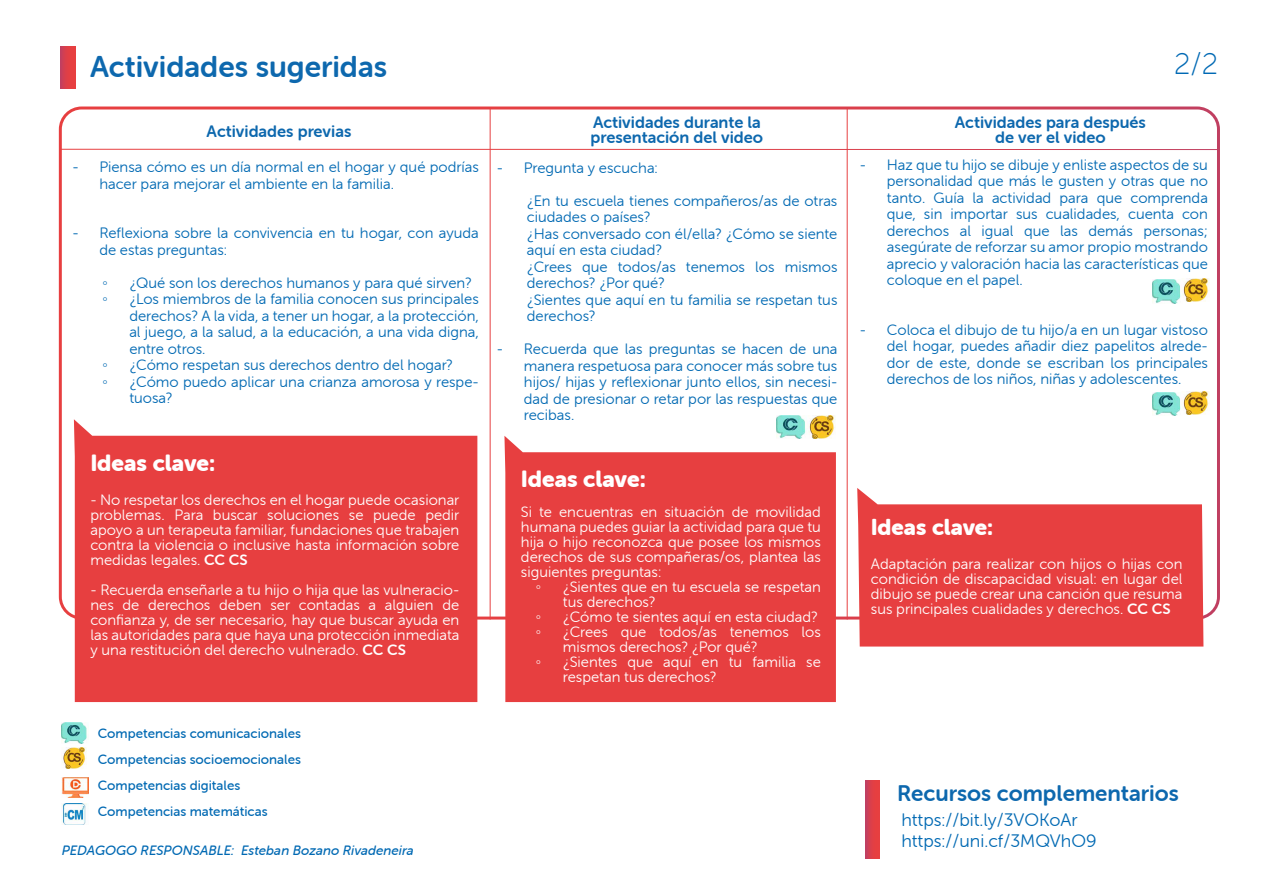
<style>
.page{position:relative;width:1263px;height:893px;background:#fff}
.page>*{position:absolute;margin:0;border:0;box-sizing:border-box;transform-origin:0 0}
.t1{font:30px "Museo Sans Rounded 700";color:#0d68ae}
.t2{font:30px "Museo Sans Rounded 100";color:#0069b4}
.t3{font:22.95px "Museo Sans Rounded 900";color:#fff}
.t4{font:22.5px "Museo Sans Rounded 700";color:#0d68ae}
.t5{font:22.5px "Museo Sans Rounded 900";color:#fff}
.t6{font:18px/21px "Museo Sans Rounded 300";color:#0069b3}
.t7{font:16.5px/15px "Museo Sans Rounded 700";color:#0d68ae}
.t8{font:15px/16.5px "Museo Sans Rounded 300";color:#0069b3}
.t9{font:15px/15px "Museo Sans Rounded 300";color:#fff;text-align:justify}
.t10{font:15px "Times New Roman";color:#0069b3}
.t11{font:15px "Times New Roman";color:#fff}
.t12{font:13.5px/26px "Museo Sans Rounded 500";color:#0069b3}
.t13{font:italic 13.5px "Museo Sans Rounded 500";color:#0069b3}
.s1{font-family:"Museo Sans Rounded 700"}
</style>
<div class="page">
<svg style="left:60px;top:46px;width:15px;height:42px"></svg>
<svg style="left:866px;top:780px;width:13px;height:78px"></svg>
<img style="left:61px;top:723px;width:26px;height:20px">
<img style="left:61px;top:804px;width:26px;height:20px">
<img style="left:61px;top:777px;width:27px;height:21px">
<img style="left:62px;top:748px;width:24px;height:20px">
<svg style="left:857px;top:488px;width:346px;height:159px;background:#e95354"></svg>
<div style="left:504px;top:436px;width:332px;height:266px;background:#e73f40"></div>
<div style="left:74px;top:419px;width:403px;height:283px;background:#e73f40"></div>
<img style="left:1152px;top:279px;width:57px;height:24px">
<img style="left:1152px;top:392px;width:29px;height:24px">
<img style="left:1182px;top:391px;width:27px;height:23px">
<img style="left:777px;top:415px;width:58px;height:23px">
<h1 class="t1" style="left:90px;top:50px;width:299px">Actividades sugeridas</h1>
<h1 class="t2" style="left:1174px;top:47px;width:45px">2/2</h1>
<p class="t7" style="left:207px;top:123px;width:146px">Actividades previas</p>
<p class="t7" style="left:591px;top:114px;width:174px">Actividades durante la presentación del video</p>
<p class="t7" style="left:955px;top:114px;width:193px;text-align:center">Actividades para después de ver el video</p>
<p class="t8" style="left:99px;top:159px;width:381px;text-indent:-27px">- Piensa cómo es un día normal en el hogar y qué podrías hacer para mejorar el ambiente en la familia.</p>
<p class="t8" style="left:99px;top:225px;width:381px;text-indent:-27px">- Reflexiona sobre la convivencia en tu hogar, con ayuda de estas preguntas:</p>
<p class="t10" style="left:102px;top:273px;width:7px">◦</p>
<p class="t8" style="left:129px;top:274px;width:344px">¿Qué son los derechos humanos y para qué sirven?</p>
<p class="t10" style="left:102px;top:289px;width:7px">◦</p>
<p class="t8" style="left:129px;top:291px;width:351px;text-align:justify">¿Los miembros de la familia conocen sus principales derechos? A la vida, a tener un hogar, a la protección, al juego, a la salud, a la educación, a una vida digna, entre otros.</p>
<p class="t10" style="left:102px;top:355px;width:7px">◦</p>
<p class="t8" style="left:129px;top:357px;width:325px">¿Cómo respetan sus derechos dentro del hogar?</p>
<p class="t10" style="left:102px;top:372px;width:7px">◦</p>
<p class="t8" style="left:129px;top:373px;width:351px">¿Cómo puedo aplicar una crianza amorosa y respe&shy;tuosa?</p>
<p class="t8" style="left:887px;top:157px;width:323px;text-align:justify;text-indent:-27px">- Haz que tu hijo se dibuje y enliste aspectos de su personalidad que más le gusten y otras que no tanto. Guía la actividad para que comprenda que, sin importar sus cualidades, cuenta con derechos al igual que las demás personas; asegúrate de reforzar su amor propio mostrando aprecio y valoración hacia las características que coloque en el papel.</p>
<p class="t8" style="left:887px;top:322px;width:323px;text-align:justify;text-indent:-27px">- Coloca el dibujo de tu hijo/a en un lugar vistoso del hogar, puedes añadir diez papelitos alrede&shy;dor de este, donde se escriban los principales derechos de los niños, niñas y adolescentes.</p>
<p class="t8" style="left:497px;top:159px;width:162px">- Pregunta y escucha:</p>
<p class="t8" style="left:527px;top:192px;width:312px">¿En tu escuela tienes compañeros/as de otras ciudades o países?<br>¿Has conversado con él/ella? ¿Cómo se siente aquí en esta ciudad?<br>¿Crees que todos/as tenemos los mismos derechos? ¿Por qué?<br>¿Sientes que aquí en tu familia se respetan tus derechos?</p>
<p class="t8" style="left:524px;top:341px;width:315px;text-align:justify;text-indent:-27px">- Recuerda que las preguntas se hacen de una manera respetuosa para conocer más sobre tus hijos/ hijas y reflexionar junto ellos, sin necesi&shy;dad de presionar o retar por las respuestas que recibas.</p>
<h2 class="t3" style="left:90px;top:450px;width:126px">Ideas clave:</h2>
<p class="t9" style="left:90px;top:493px;width:370px">- No respetar los derechos en el hogar puede ocasionar problemas. Para buscar soluciones se puede pedir apoyo a un terapeuta familiar, fundaciones que trabajen contra la violencia o inclusive hasta información sobre medidas legales. <span class="s1">CC CS</span></p>
<p class="t9" style="left:90px;top:583px;width:370px">- Recuerda enseñarle a tu hijo o hija que las vulneracio&shy;nes de derechos deben ser contadas a alguien de confianza y, de ser necesario, hay que buscar ayuda en las autoridades para que haya una protección inmediata y una restitución del derecho vulnerado. <span class="s1">CC CS</span></p>
<p class="t12" style="left:98px;top:721px;width:205px">Competencias comunicacionales<br>Competencias socioemocionales<br>Competencias digitales<br>Competencias matemáticas</p>
<p class="t13" style="left:62px;top:843px;width:354px">PEDAGOGO RESPONSABLE: Esteban Bozano Rivadeneira</p>
<h2 class="t3" style="left:521px;top:466px;width:126px">Ideas clave:</h2>
<p class="t9" style="left:521px;top:505px;width:301px">Si te encuentras en situación de movilidad humana puedes guiar la actividad para que tu hija o hijo reconozca que posee los mismos derechos de sus compañeras/os, plantea las siguientes preguntas:</p>
<p class="t11" style="left:536px;top:577px;width:7px">◦</p>
<p class="t9" style="left:563px;top:580px;width:259px">¿Sientes que en tu escuela se respetan tus derechos?</p>
<p class="t11" style="left:536px;top:607px;width:7px">◦</p>
<p class="t9" style="left:563px;top:610px;width:256px">¿Cómo te sientes aquí en esta ciudad?</p>
<p class="t11" style="left:536px;top:622px;width:7px">◦</p>
<p class="t9" style="left:563px;top:625px;width:259px">¿Crees que todos/as tenemos los mismos derechos? ¿Por qué?</p>
<p class="t11" style="left:536px;top:652px;width:7px">◦</p>
<p class="t9" style="left:563px;top:655px;width:259px">¿Sientes que aquí en tu familia se respetan tus derechos?</p>
<h3 class="t5" style="left:871px;top:514px;width:124px">Ideas clave:</h3>
<p class="t9" style="left:871px;top:557px;width:313px">Adaptación para realizar con hijos o hijas con condición de discapacidad visual: en lugar del dibujo se puede crear una canción que resuma sus principales cualidades y derechos. <span class="s1">CC CS</span></p>
<h3 class="t4" style="left:897px;top:781px;width:283px">Recursos complementarios</h3>
<p class="t6" style="left:901px;top:809px;width:197px">https://bit.ly/3VOKoAr https://uni.cf/3MQVhO9</p>
</div>
